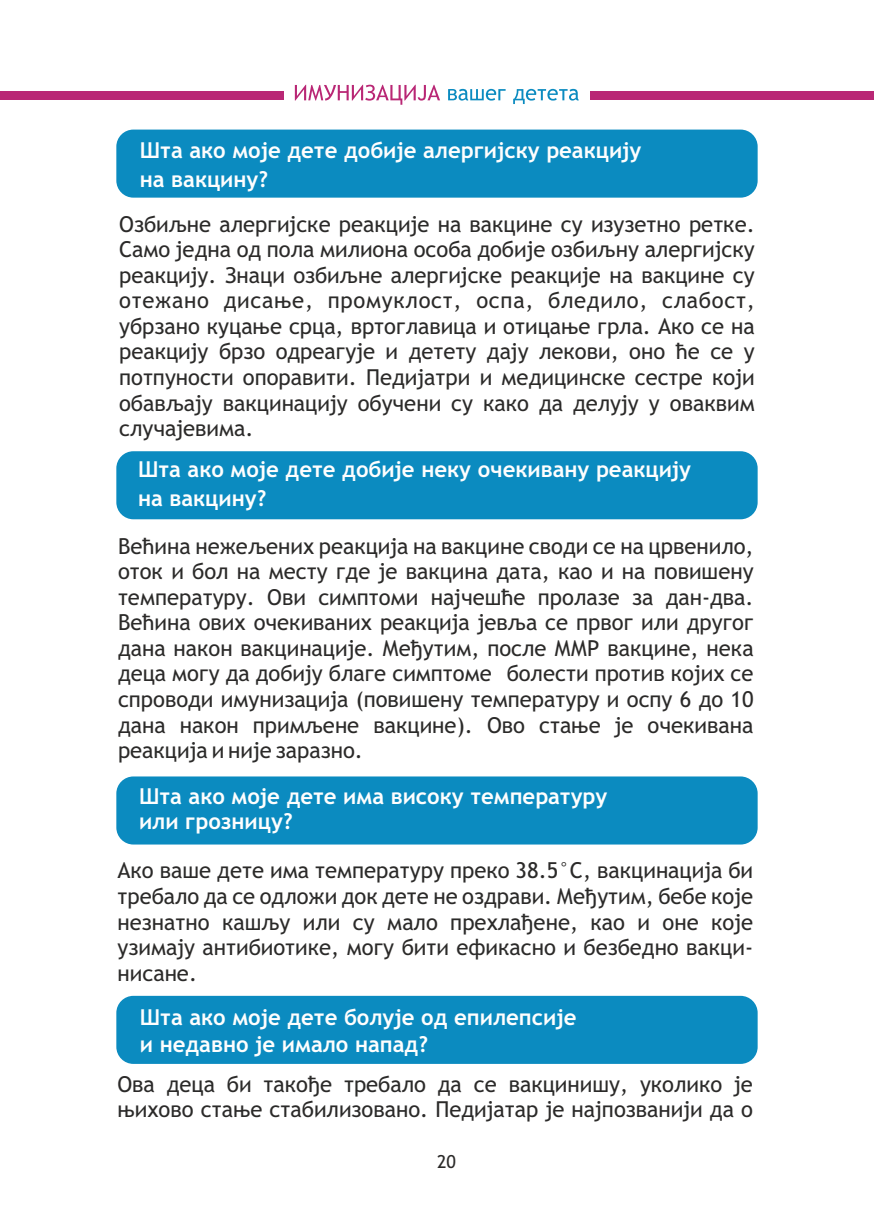
<style>
.page{position:relative;width:874px;height:1225px;background:#fff}
.page>*{position:absolute;margin:0;border:0;box-sizing:border-box;transform-origin:0 0}
.t1{font:22px/25.6px "Trebuchet MS";color:#2b2a29;text-align:justify}
.t2{font:700 22px/28.8px "Trebuchet MS";color:#fefefe}
.t3{font:18px "Trebuchet MS";color:#2b2a29}
</style>
<div class="page">
<div style="left:116px;top:130px;width:641px;height:68px;background:#0b8bc0;border-radius:17px"></div>
<div style="left:116px;top:451px;width:641px;height:68px;background:#0b8bc0;border-radius:17px"></div>
<div style="left:116px;top:776px;width:641px;height:68px;background:#0b8bc0;border-radius:17px"></div>
<div style="left:0;top:91px;width:283px;height:9px;background:#b92775"></div>
<div style="left:590px;top:91px;width:283px;height:9px;background:#b92775"></div>
<svg style="left:295px;top:85px;width:145px;height:20px"></svg>
<svg style="left:448px;top:89px;width:130px;height:15px"></svg>
<div style="left:116px;top:995px;width:641px;height:69px;background:#0b8bc0;border-radius:17px"></div>
<p class="t2" style="left:140px;top:138px;width:503px">Шта ако моје дете добије алергијску реакцију на вакцину?</p>
<p class="t1" style="left:119px;top:213px;width:636px">Озбиљне алергијске реакције на вакцине су изузетно ретке.<br>Само једна од пола милиона особа добије озбиљну алергијску реакцију. Знаци озбиљне алергијске реакције на вакцине су отежано дисање, промуклост, оспа, бледило, слабост, убрзано куцање срца, вртоглавица и отицање грла. Ако се на реакцију брзо одреагује и детету дају лекови, оно ће се у потпуности опоравити. Педијатри и медицинске сестре који обављају вакцинацију обучени су како да делују у оваквим случајевима.</p>
<p class="t2" style="left:138px;top:457px;width:554px">Шта ако моје дете добије неку очекивану реакцију на вакцину?</p>
<p class="t1" style="left:118px;top:535px;width:636px">Већина нежељених реакција на вакцине своди се на црвенило, оток и бол на месту где је вакцина дата, као и на повишену температуру. Ови симптоми најчешће пролазе за дан-два.<br>Већина ових очекиваних реакција јевља се првог или другог дана након вакцинације. Међутим, после ММР вакцине, нека деца могу да добију благе симптоме болести против којих се спроводи имунизација (повишену температуру и оспу 6 до 10 дана након примљене вакцине). Ово стање је очекивана реакција и није заразно.</p>
<p class="t2" style="left:139px;top:785px;width:469px;line-height:25.6px">Шта ако моје дете има високу температуру или грозницу?</p>
<p class="t1" style="left:117px;top:860px;width:636px">Ако ваше дете има температуру преко 38.5°C, вакцинација би требало да се одложи док дете не оздрави. Међутим, бебе које незнатно кашљу или су мало прехлађене, као и оне које узимају антибиотике, могу бити ефикасно и безбедно вакци&shy;нисане.</p>
<p class="t2" style="left:140px;top:1005px;width:438px;line-height:27.6px">Шта ако моје дете болује од епилепсије и недавно је имало напад?</p>
<p class="t1" style="left:117px;top:1073px;width:636px">Ова деца би такође требало да се вакцинишу, уколико је њихово стање стабилизовано. Педијатар је најпозванији да о</p>
<p class="t3" style="left:437px;top:1155px;width:20px">20</p>
</div>
